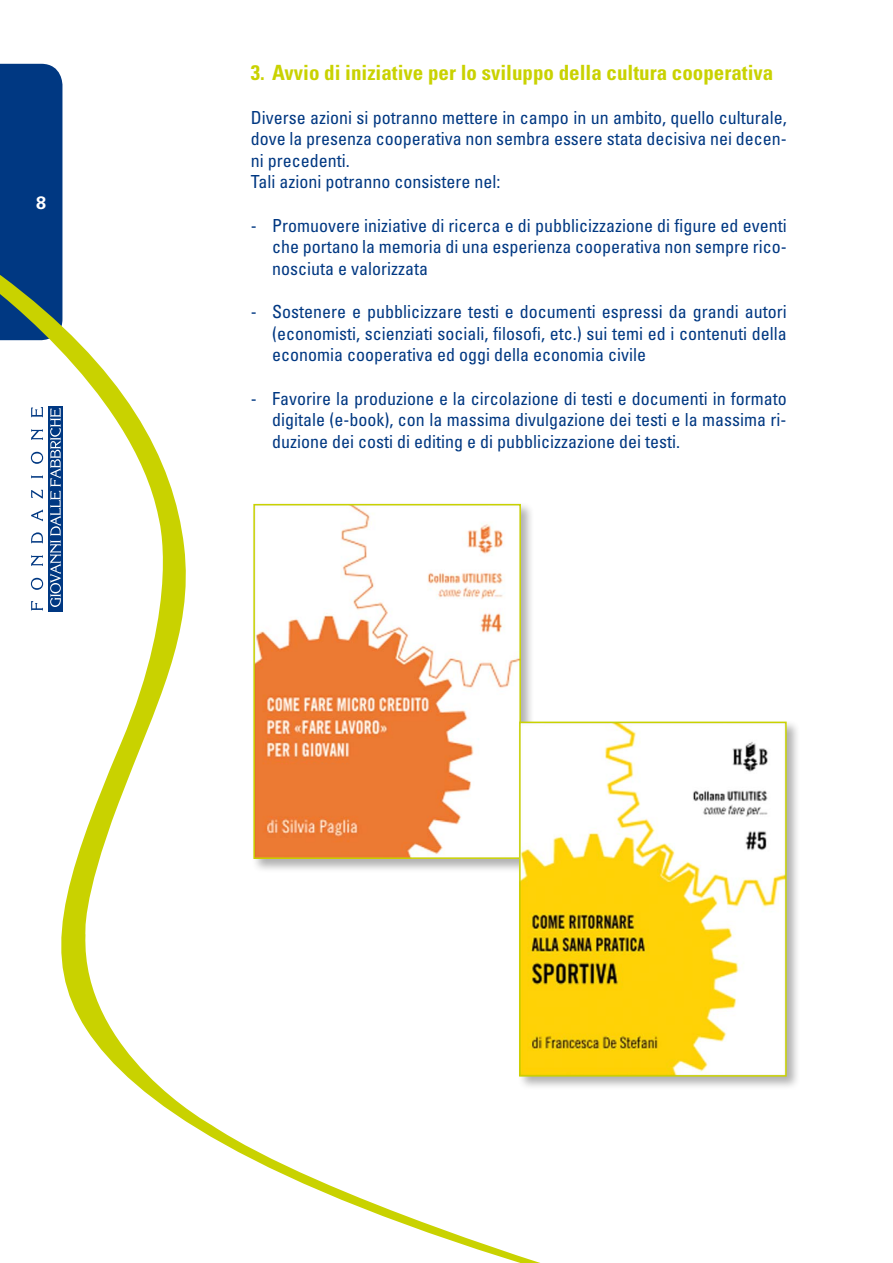
<style>
.page{position:relative;width:893px;height:1263px;background:#fff}
.page>*{position:absolute;margin:0;border:0;box-sizing:border-box;transform-origin:0 0}
.t1{font:700 condensed 21px "Univers";color:#c9d200}
.t2{font:condensed 18px/21.6px "Univers";color:#003882;text-align:justify}
.t3{font:700 18px "Univers";color:#fff}
</style>
<div class="page">
<div style="left:0;top:64px;width:62px;height:211px;background:#003882"></div>
<svg style="left:0;top:275px;width:540px;height:988px"></svg>
<div style="left:48px;top:406px;width:14px;height:206px;background:#003882"></div>
<svg style="left:31px;top:601px;width:12px;height:9px"></svg>
<svg style="left:31px;top:578px;width:12px;height:12px"></svg>
<svg style="left:31px;top:555px;width:12px;height:11px"></svg>
<svg style="left:31px;top:532px;width:12px;height:11px"></svg>
<svg style="left:31px;top:509px;width:12px;height:12px"></svg>
<svg style="left:31px;top:490px;width:12px;height:8px"></svg>
<svg style="left:31px;top:475px;width:12px;height:3px"></svg>
<svg style="left:31px;top:452px;width:12px;height:12px"></svg>
<svg style="left:31px;top:429px;width:12px;height:11px"></svg>
<svg style="left:31px;top:407px;width:12px;height:10px"></svg>
<svg style="left:50px;top:408px;width:11px;height:199px"></svg>
<div style="left:251px;top:502px;width:284px;height:371px;background:#000;opacity:.31"></div>
<img style="left:256px;top:507px;width:262px;height:349px">
<div style="left:253px;top:504px;width:268px;height:355px;border:2px solid #c9d200"></div>
<div style="left:517px;top:719px;width:284px;height:372px;background:#000;opacity:.31"></div>
<img style="left:522px;top:725px;width:262px;height:348px">
<div style="left:519px;top:722px;width:268px;height:354px;border:2px solid #c9d200"></div>
<p class="t3" style="left:36px;top:192px;width:12px">8</p>
<p class="t1" style="left:251px;top:60px;width:524px">3. Avvio di iniziative per lo sviluppo della cultura cooperativa</p>
<p class="t2" style="left:251px;top:106px;width:537px;text-align:left">Diverse azioni si potranno mettere in campo in un ambito, quello culturale, dove la presenza cooperativa non sembra essere stata decisiva nei decen&shy;ni precedenti.<br>Tali azioni potranno consistere nel:</p>
<p class="t2" style="left:272px;top:214px;width:516px;text-indent:-21px">- Promuovere iniziative di ricerca e di pubblicizzazione di figure ed eventi che portano la memoria di una esperienza cooperativa non sempre rico&shy;nosciuta e valorizzata</p>
<p class="t2" style="left:272px;top:301px;width:516px;text-indent:-21px">- Sostenere e pubblicizzare testi e documenti espressi da grandi autori (economisti, scienziati sociali, filosofi, etc.) sui temi ed i contenuti della economia cooperativa ed oggi della economia civile</p>
<p class="t2" style="left:272px;top:387px;width:516px;text-indent:-21px">- Favorire la produzione e la circolazione di testi e documenti in formato digitale (e-book), con la massima divulgazione dei testi e la massima ri&shy;duzione dei costi di editing e di pubblicizzazione dei testi.</p>
</div>
